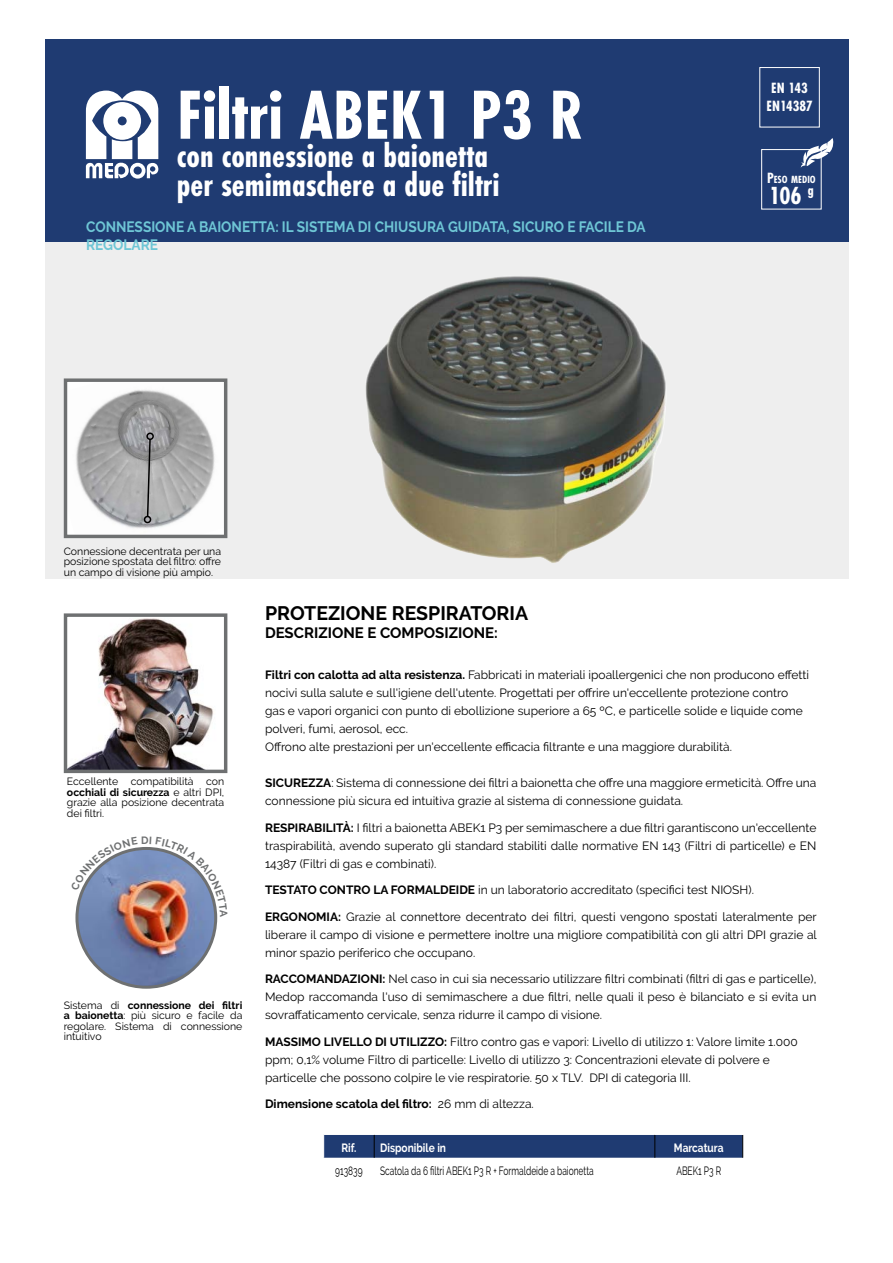
<style>
.page{position:relative;width:893px;height:1263px;background:#fff}
.page>*{position:absolute;margin:0;border:0;box-sizing:border-box;transform-origin:0 0}
.t1{font:700 72px "Futura PT Cond";color:#fff}
.t2{font:700 34.5px/28.5px "Futura PT Cond";color:#fff}
.t3{font:700 25.65px "Futura PT Cond";color:#fff}
.t4{font:700 19.5px "Raleway";color:#000}
.t5{font:700 15.45px/18px "Futura PT Cond";color:#fff;text-align:center}
.t6{font:700 15px/18px "Raleway";color:#6ec6d5;scale:.91 1}
.t7{font:700 15px "Raleway";color:#000}
.t8{font:12px/18px "Raleway";color:#000}
.t9{font:12px "Raleway";color:#000;scale:.7 1}
.t10{font:700 12px "Raleway";color:#000}
.t11{font:700 12px "Raleway";color:#fff;scale:.85 1}
.t12{font:700 10.8px "Futura PT Cond";color:#fff}
.t13{font:10.5px/10.5px "Raleway";color:#000;text-align:justify}
.s1{font-size:15.45px}
.s2{font-weight:700}
.s3{font-weight:400}
</style>
<div class="page">
<div style="left:45px;top:213px;width:803px;height:366px;background:#eee"></div>
<img style="left:68px;top:382px;width:155px;height:152px">
<div style="left:64px;top:378px;width:163px;height:160px;border:3px solid #6e7071"></div>
<div style="left:45px;top:40px;width:803px;height:202px;background:#1f3b72"></div>
<div style="left:759px;top:67px;width:61px;height:61px;border:1px solid #fff"></div>
<div style="left:761px;top:149px;width:61px;height:61px;border:1px solid #fff"></div>
<svg style="left:801px;top:138px;width:33px;height:30px"></svg>
<svg style="left:86px;top:91px;width:72px;height:88px"></svg>
<svg style="left:146px;top:438px;width:6px;height:80px"></svg>
<div style="left:146px;top:432px;width:8px;height:8px;border:2px solid #000;border-radius:50%"></div>
<div style="left:144px;top:516px;width:7px;height:7px;border:2px solid #000;border-radius:50%"></div>
<div style="left:323px;top:1135px;width:420px;height:23px;background:#1f3b72"></div>
<img style="left:77px;top:848px;width:139px;height:139px;border-radius:69px">
<img style="left:68px;top:618px;width:146px;height:151px">
<div style="left:64px;top:613px;width:163px;height:160px;border:3px solid #6e7071"></div>
<img style="left:365px;top:282px;width:273px;height:281px">
<img style="left:75px;top:847px;width:143px;height:70px">
<h1 class="t1" style="left:177px;top:73px;width:408px">Filtri ABEK1 P3 R</h1>
<h2 class="t2" style="left:177px;top:142px;width:324px">con connessione a baionetta per semimaschere a due filtri</h2>
<p class="t6" style="left:86px;top:217px;width:616px">CONNESSIONE A BAIONETTA: IL SISTEMA DI CHIUSURA GUIDATA, SICURO E FACILE DA<br>REGOLARE</p>
<p class="t13" style="left:64px;top:546px;width:159px">Connessione decentrata per una posizione spostata del filtro: offre un campo di visione più ampio.</p>
<p class="t5" style="left:766px;top:78px;width:48px">EN 143<br>EN14387</p>
<p class="t12" style="left:767px;top:173px;width:50px"><span class="s1">P</span>ESO MEDIO</p>
<h3 class="t3" style="left:769px;top:180px;width:46px">106 <sup>g</sup></h3>
<p class="t13" style="left:67px;top:776px;width:159px">Eccellente compatibilità con <span class="s2">occhiali di sicurezza</span> e altri DPI, grazie alla posizione decentrata dei filtri.</p>
<p class="t13" style="left:64px;top:1000px;width:180px">Sistema di <span class="s2">connessione dei filtri a baionetta</span>: più sicuro e facile da regolare. Sistema di connessione intuitivo</p>
<h3 class="t4" style="left:265px;top:602px;width:265px">PROTEZIONE RESPIRATORIA</h3>
<p class="t7" style="left:265px;top:624px;width:234px">DESCRIZIONE E COMPOSIZIONE:</p>
<p class="t8" style="left:265px;top:666px;width:546px"><span class="s2">Filtri con calotta ad alta resistenza.</span> Fabbricati in materiali ipoallergenici che non producono effetti nocivi sulla salute e sull'igiene dell'utente. Progettati per offrire un'eccellente protezione contro gas e vapori organici con punto di ebollizione superiore a 65 ºC, e particelle solide e liquide come polveri, fumi, aerosol, ecc.<br>Offrono alte prestazioni per un'eccellente efficacia filtrante e una maggiore durabilità.</p>
<p class="t8" style="left:265px;top:774px;width:553px"><span class="s2">SICUREZZA</span>: Sistema di connessione dei filtri a baionetta che offre una maggiore ermeticità. Offre una connessione più sicura ed intuitiva grazie al sistema di connessione guidata.</p>
<p class="t8" style="left:265px;top:818px;width:553px;text-align:justify"><span class="s2">RESPIRABILITÀ:</span> I filtri a baionetta ABEK1 P3 per semimaschere a due filtri garantiscono un'eccellente traspirabilità, avendo superato gli standard stabiliti dalle normative EN 143 (Filtri di particelle) e EN 14387 (Filtri di gas e combinati).</p>
<p class="t8" style="left:265px;top:881px;width:490px"><span class="s2">TESTATO CONTRO LA FORMALDEIDE</span> in un laboratorio accreditato (specifici test NIOSH).</p>
<p class="t8" style="left:265px;top:907px;width:553px;text-align:justify"><span class="s2">ERGONOMIA:</span> Grazie al connettore decentrato dei filtri, questi vengono spostati lateralmente per liberare il campo di visione e permettere inoltre una migliore compatibilità con gli altri DPI grazie al minor spazio periferico che occupano.</p>
<p class="t8" style="left:265px;top:970px;width:553px;text-align:justify"><span class="s2">RACCOMANDAZIONI:</span> Nel caso in cui sia necessario utilizzare filtri combinati (filtri di gas e particelle), Medop raccomanda l'uso di semimaschere a due filtri, nelle quali il peso è bilanciato e si evita un sovraffaticamento cervicale, senza ridurre il campo di visione.</p>
<p class="t8" style="left:265px;top:1032px;width:534px"><span class="s2">MASSIMO LIVELLO DI UTILIZZO:</span> Filtro contro gas e vapori: Livello di utilizzo 1: Valore limite 1.000 ppm; 0,1% volume Filtro di particelle: Livello di utilizzo 3: Concentrazioni elevate di polvere e particelle che possono colpire le vie respiratorie. 50 x TLV. DPI di categoria III.</p>
<p class="t10" style="left:265px;top:1097px;width:270px">Dimensione scatola del filtro: <span class="s3">26 mm di altezza.</span></p>
<p class="t11" style="left:341px;top:1140px;width:19px">Rif.</p>
<p class="t11" style="left:380px;top:1140px;width:79px">Disponibile in</p>
<p class="t11" style="left:674px;top:1140px;width:60px">Marcatura</p>
<p class="t9" style="left:335px;top:1164px;width:41px">913839</p>
<p class="t9" style="left:380px;top:1164px;width:307px">Scatola da 6 filtri ABEK1 P3 R + Formaldeide a baionetta</p>
<p class="t9" style="left:676px;top:1164px;width:66px">ABEK1 P3 R</p>
</div>
